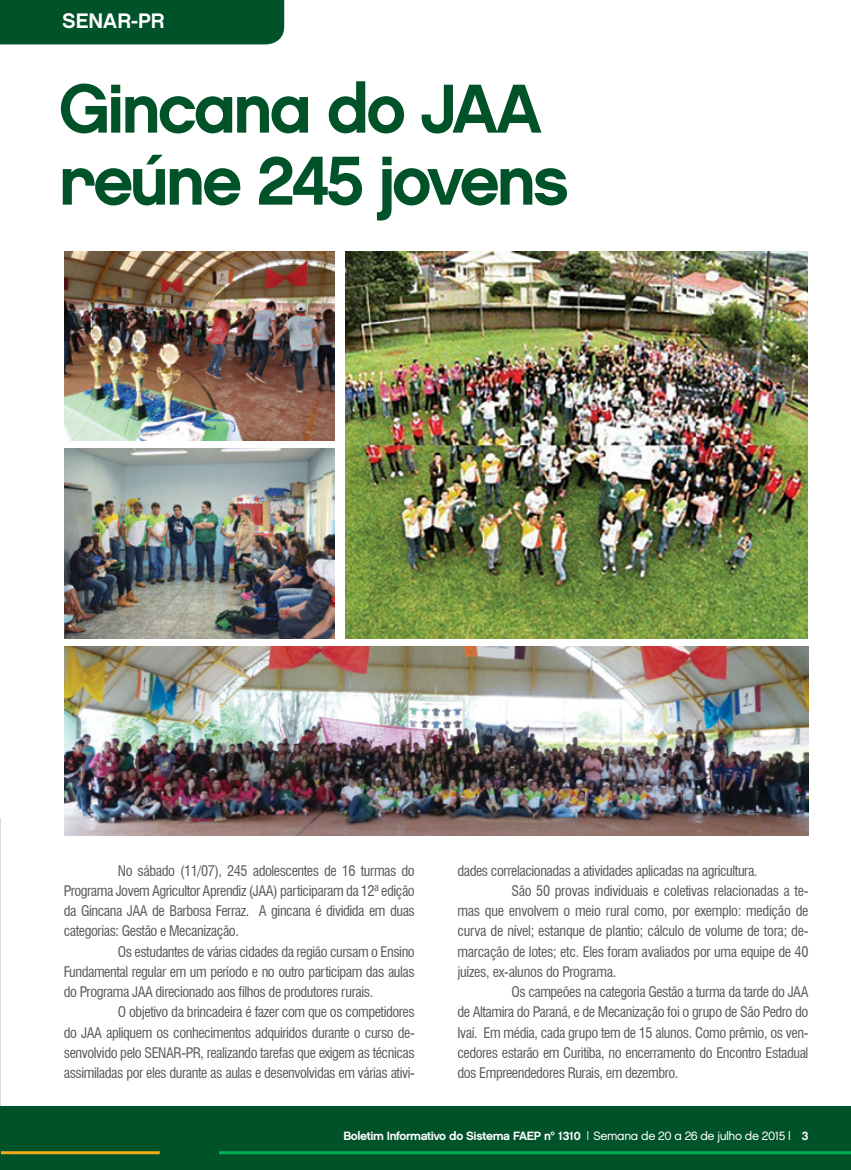
<style>
.page{position:relative;width:851px;height:1170px;background:#fff}
.page>*{position:absolute;margin:0;border:0;box-sizing:border-box;transform-origin:0 0}
.t1{font:69px/72px "Chalet New York Nineteen Eighty";letter-spacing:-.05em;color:#005229}
.t2{font:21px "Chalet New York Nineteen Sixty";color:#fff}
.t3{font:condensed 14.25px/20.2px "Swiss 721 BT";letter-spacing:-.03em;color:#58585b;text-align:justify}
.t4{font:12px "Chalet New York Nineteen Sixty";letter-spacing:-.03em;color:#fff}
.s1{font-family:"Chalet London Nineteen Eighty"}
</style>
<div class="page">
<div style="left:0;top:1106px;width:850px;height:63px;background:#005229"></div>
<hr style="left:1px;top:1151px;width:159px;height:3px;background:#fbac17">
<hr style="left:219px;top:1151px;width:631px;height:3px;background:#00b055">
<svg style="left:0;top:818px;width:1px;height:288px"></svg>
<svg style="left:0;top:0;width:284px;height:639px"></svg>
<img style="left:64px;top:251px;width:270px;height:189px">
<img style="left:64px;top:448px;width:270px;height:190px">
<img style="left:64px;top:646px;width:744px;height:189px">
<img style="left:345px;top:251px;width:462px;height:387px">
<h2 class="t2" style="left:62px;top:8px;width:104px">SENAR-PR</h2>
<h1 class="t1" style="left:59px;top:72px;width:512px">Gincana do JAA reúne 245 jovens</h1>
<p class="t3" style="left:64px;top:860px;width:352px;text-indent:54px">No sábado (11/07), 245 adolescentes de 16 turmas do Programa Jovem Agricultor Aprendiz (JAA) participaram da 12ª edição da Gincana JAA de Barbosa Ferraz. A gincana é dividida em duas categorias: Gestão e Mecanização.</p>
<p class="t3" style="left:64px;top:941px;width:352px;text-indent:54px">Os estudantes de várias cidades da região cursam o Ensino Fundamental regular em um período e no outro participam das aulas do Programa JAA direcionado aos filhos de produtores rurais.</p>
<p class="t3" style="left:64px;top:1002px;width:352px;text-indent:54px">O objetivo da brincadeira é fazer com que os competidores do JAA apliquem os conhecimentos adquiridos durante o curso de&shy;senvolvido pelo SENAR-PR, realizando tarefas que exigem as técnicas assimiladas por eles durante as aulas e desenvolvidas em várias ativi-</p>
<p class="t3" style="left:457px;top:860px;width:301px">dades correlacionadas a atividades aplicadas na agricultura.</p>
<p class="t3" style="left:511px;top:880px;width:298px">São 50 provas individuais e coletivas relacionadas a te-</p>
<p class="t3" style="left:457px;top:900px;width:352px">mas que envolvem o meio rural como, por exemplo: medição de</p>
<p class="t3" style="left:457px;top:921px;width:352px">curva de nível; estanque de plantio; cálculo de volume de tora; de-</p>
<p class="t3" style="left:457px;top:941px;width:352px">marcação de lotes; etc. Eles foram avaliados por uma equipe de 40</p>
<p class="t3" style="left:457px;top:961px;width:160px">juízes, ex-alunos do Programa.</p>
<p class="t3" style="left:511px;top:981px;width:298px">Os campeões na categoria Gestão a turma da tarde do JAA</p>
<p class="t3" style="left:457px;top:1002px;width:352px">de Altamira do Paraná, e de Mecanização foi o grupo de São Pedro do</p>
<p class="t3" style="left:457px;top:1022px;width:352px">Ivaí. Em média, cada grupo tem de 15 alunos. Como prêmio, os ven-</p>
<p class="t3" style="left:457px;top:1042px;width:352px">cedores estarão em Curitiba, no encerramento do Encontro Estadual</p>
<p class="t3" style="left:457px;top:1062px;width:222px">dos Empreendedores Rurais, em dezembro.</p>
<p class="t4" style="left:343px;top:1128px;width:466px">Boletim Informativo do Sistema FAEP nº 1310 | <span class="s1">Semana de 20 a 26 de julho de 2015 |</span> 3</p>
</div>
